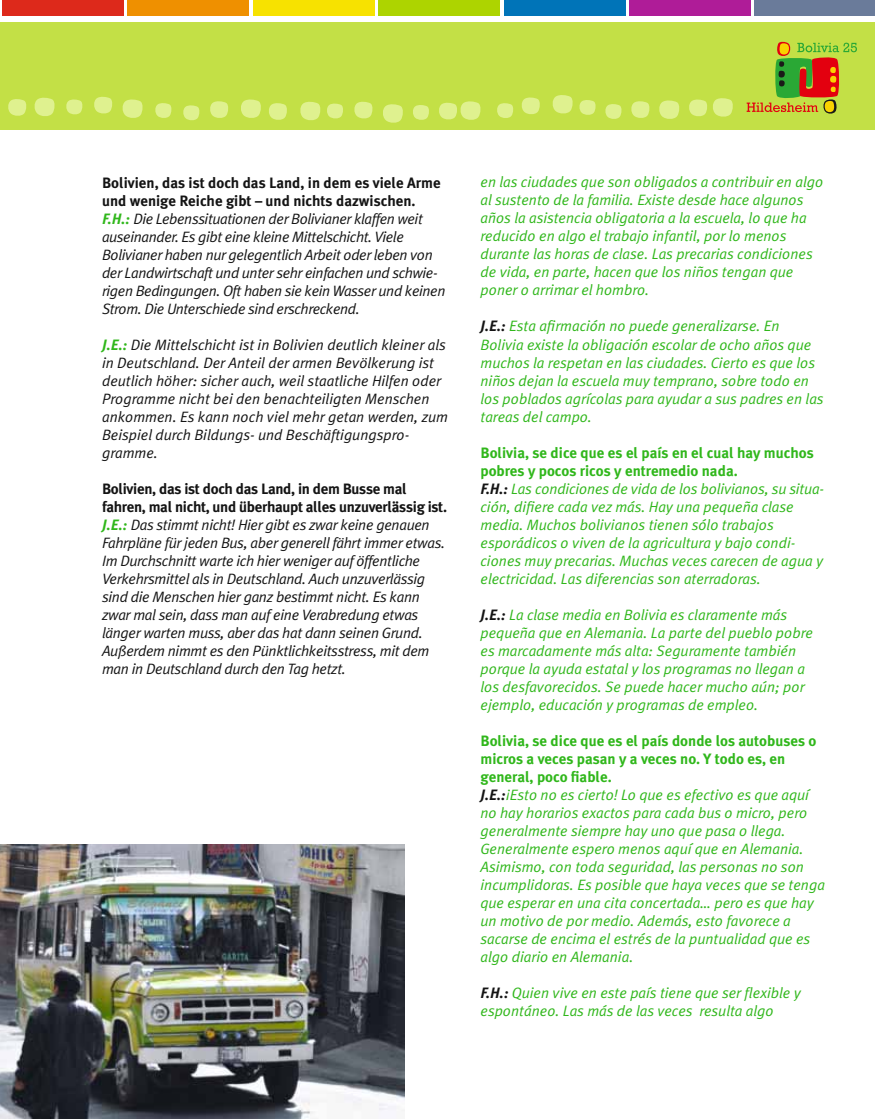
<style>
.page{position:relative;width:876px;height:1119px;background:#fff}
.page>*{position:absolute;margin:0;border:0;box-sizing:border-box;transform-origin:0 0}
.t1{font:italic 15px/18px "Meta Plus Normal";color:#30b71b}
.t2{font:italic 15px/18px "Meta Plus Normal";letter-spacing:-.02em;color:#141414}
.t3{font:italic 15px/18px "Meta Plus Normal";color:#141414}
.t4{font:700 15px/18px "Meta Plus";color:#30b71b}
.t5{font:700 15px/18px "Meta Plus";letter-spacing:-.02em;color:#141414}
.t6{font:700 15px/18px "Meta Plus";color:#141414}
.s1{font-family:"Meta Plus";font-weight:700;color:#30b71b}
.s2{font-family:"Meta Plus";font-weight:700;color:#141414}
</style>
<div class="page">
<div style="left:0;top:22px;width:874px;height:108px;background:#c3e046"></div>
<div style="left:2px;top:1px;width:122px;height:15px;background:#dd291b"></div>
<div style="left:128px;top:1px;width:121px;height:15px;background:#ef9000"></div>
<div style="left:253px;top:1px;width:121px;height:15px;background:#f7e200"></div>
<div style="left:378px;top:1px;width:122px;height:15px;background:#add400"></div>
<div style="left:504px;top:1px;width:121px;height:15px;background:#0074b8"></div>
<div style="left:629px;top:1px;width:122px;height:15px;background:#af1c98"></div>
<div style="left:755px;top:1px;width:119px;height:15px;background:#6a7b9a"></div>
<svg style="left:34px;top:97px;width:21px;height:19px"></svg>
<svg style="left:8px;top:99px;width:19px;height:17px"></svg>
<svg style="left:66px;top:99px;width:17px;height:16px"></svg>
<svg style="left:122px;top:99px;width:21px;height:19px"></svg>
<svg style="left:94px;top:96px;width:19px;height:18px"></svg>
<svg style="left:155px;top:103px;width:17px;height:15px"></svg>
<svg style="left:241px;top:99px;width:20px;height:19px"></svg>
<svg style="left:210px;top:101px;width:18px;height:17px"></svg>
<svg style="left:183px;top:105px;width:17px;height:16px"></svg>
<svg style="left:269px;top:103px;width:18px;height:17px"></svg>
<svg style="left:300px;top:101px;width:43px;height:20px"></svg>
<svg style="left:383px;top:104px;width:20px;height:19px"></svg>
<svg style="left:354px;top:101px;width:19px;height:18px"></svg>
<svg style="left:413px;top:105px;width:16px;height:15px"></svg>
<svg style="left:439px;top:101px;width:42px;height:19px"></svg>
<svg style="left:497px;top:103px;width:17px;height:15px"></svg>
<svg style="left:521px;top:97px;width:19px;height:17px"></svg>
<svg style="left:552px;top:95px;width:44px;height:20px"></svg>
<svg style="left:659px;top:100px;width:21px;height:19px"></svg>
<svg style="left:631px;top:101px;width:19px;height:17px"></svg>
<svg style="left:605px;top:104px;width:17px;height:15px"></svg>
<svg style="left:689px;top:98px;width:44px;height:19px"></svg>
<svg style="left:747px;top:41px;width:110px;height:73px"></svg>
<img style="left:0;top:844px;width:404px;height:274px">
<p class="t6" style="left:102px;top:173px;width:340px">Bolivien, das ist doch das Land, in dem es viele Arme und wenige Reiche gibt – und nichts dazwischen.</p>
<p class="t2" style="left:102px;top:209px;width:345px"><span class="s1">F.H.:</span> Die Lebenssituationen der Bolivianer klaffen weit auseinander. Es gibt eine kleine Mittelschicht. Viele Bolivianer haben nur gelegentlich Arbeit oder leben von der Landwirtschaft und unter sehr einfachen und schwie&shy;rigen Bedingungen. Oft haben sie kein Wasser und keinen Strom. Die Unterschiede sind erschreckend.</p>
<p class="t3" style="left:102px;top:335px;width:347px"><span class="s1">J.E.:</span> Die Mittelschicht ist in Bolivien deutlich kleiner als in Deutschland. Der Anteil der armen Bevölkerung ist deutlich höher: sicher auch, weil staatliche Hilfen oder Programme nicht bei den benachteiligten Menschen ankommen. Es kann noch viel mehr getan werden, zum Beispiel durch Bildungs- und Beschäftigungspro&shy;gramme.</p>
<p class="t5" style="left:102px;top:479px;width:346px">Bolivien, das ist doch das Land, in dem Busse mal fahren, mal nicht, und überhaupt alles unzuverlässig ist.</p>
<p class="t2" style="left:102px;top:515px;width:345px"><span class="s1">J.E.:</span> Das stimmt nicht! Hier gibt es zwar keine genauen Fahrpläne für jeden Bus, aber generell fährt immer etwas.<br>Im Durchschnitt warte ich hier weniger auf öffentliche Verkehrsmittel als in Deutschland. Auch unzuverlässig sind die Menschen hier ganz bestimmt nicht. Es kann zwar mal sein, dass man auf eine Verabredung etwas länger warten muss, aber das hat dann seinen Grund.<br>Außerdem nimmt es den Pünktlichkeitsstress, mit dem man in Deutschland durch den Tag hetzt.</p>
<p class="t1" style="left:480px;top:173px;width:344px">en las ciudades que son obligados a contribuir en algo al sustento de la familia. Existe desde hace algunos años la asistencia obligatoria a la escuela, lo que ha reducido en algo el trabajo infantil, por lo menos durante las horas de clase. Las precarias condiciones de vida, en parte, hacen que los niños tengan que poner o arrimar el hombro.</p>
<p class="t1" style="left:480px;top:317px;width:345px"><span class="s2">J.E.:</span> Esta afirmación no puede generalizarse. En Bolivia existe la obligación escolar de ocho años que muchos la respetan en las ciudades. Cierto es que los niños dejan la escuela muy temprano, sobre todo en los poblados agrícolas para ayudar a sus padres en las tareas del campo.</p>
<p class="t4" style="left:480px;top:443px;width:335px">Bolivia, se dice que es el país en el cual hay muchos pobres y pocos ricos y entremedio nada.</p>
<p class="t1" style="left:480px;top:479px;width:345px"><span class="s2">F.H.:</span> Las condiciones de vida de los bolivianos, su situa&shy;ción, difiere cada vez más. Hay una pequeña clase media. Muchos bolivianos tienen sólo trabajos esporádicos o viven de la agricultura y bajo condi&shy;ciones muy precarias. Muchas veces carecen de agua y electricidad. Las diferencias son aterradoras.</p>
<p class="t1" style="left:480px;top:605px;width:334px"><span class="s2">J.E.:</span> La clase media en Bolivia es claramente más pequeña que en Alemania. La parte del pueblo pobre es marcadamente más alta: Seguramente también porque la ayuda estatal y los programas no llegan a los desfavorecidos. Se puede hacer mucho aún; por ejemplo, educación y programas de empleo.</p>
<p class="t4" style="left:480px;top:731px;width:337px">Bolivia, se dice que es el país donde los autobuses o micros a veces pasan y a veces no. Y todo es, en general, poco fiable.</p>
<p class="t1" style="left:480px;top:785px;width:346px"><span class="s2">J.E.:</span>¡Esto no es cierto! Lo que es efectivo es que aquí no hay horarios exactos para cada bus o micro, pero generalmente siempre hay uno que pasa o llega.<br>Generalmente espero menos aquí que en Alemania.<br>Asimismo, con toda seguridad, las personas no son incumplidoras. Es posible que haya veces que se tenga que esperar en una cita concertada… pero es que hay un motivo de por medio. Además, esto favorece a sacarse de encima el estrés de la puntualidad que es algo diario en Alemania.</p>
<p class="t1" style="left:480px;top:983px;width:322px"><span class="s2">F.H.:</span> Quien vive en este país tiene que ser flexible y espontáneo. Las más de las veces resulta algo</p>
</div>
